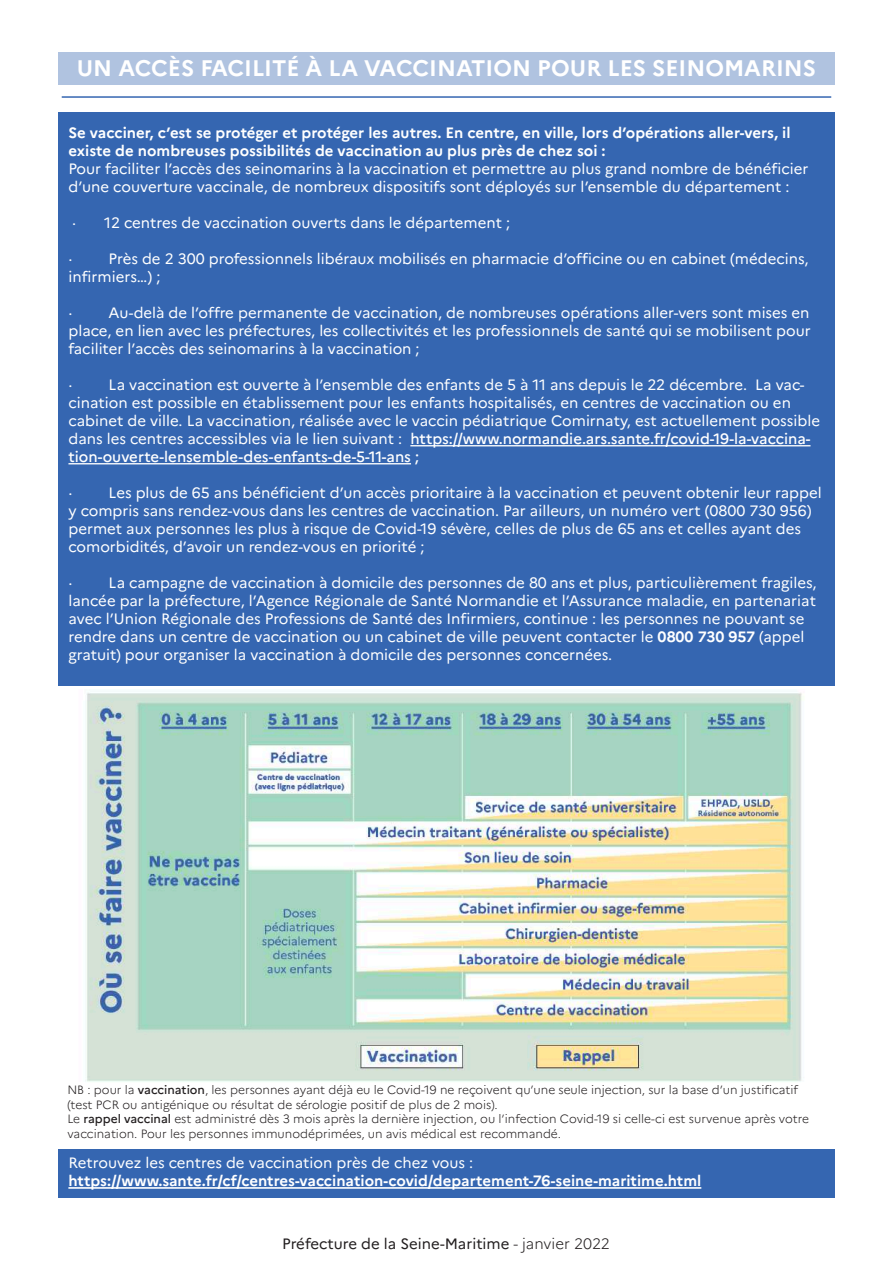
<style>
.page{position:relative;width:893px;height:1263px;background:#fff}
.page>*{position:absolute;margin:0;border:0;box-sizing:border-box;transform-origin:0 0}
.t1{font:700 22.5px "Marianne";color:#fff}
.t2{font:15px/18px "Marianne";color:#fff}
.t3{font:700 15px/18px "Marianne";color:#fff}
.t4{font:15px "Marianne";color:#231f20}
.t5{font:300 12px/14.4px "Marianne";color:#231f20}
.s1{font-weight:500}
.s2{font-weight:700}
.s3{font-weight:300}
</style>
<div class="page">
<div style="left:58px;top:1149px;width:777px;height:48px;background:#3566b1"></div>
<div style="left:58px;top:113px;width:777px;height:573px;background:#3566b1"></div>
<hr style="left:410px;top:445px;width:400px;height:1px;background:#fff">
<hr style="left:68px;top:463px;width:343px;height:1px;background:#fff">
<hr style="left:68px;top:1187px;width:633px;height:2px;background:#fff">
<div style="left:58px;top:52px;width:777px;height:33px;background:#b0c3e0"></div>
<hr style="left:62px;top:96px;width:769px;height:2px;background:#3566b1">
<img style="left:85px;top:693px;width:718px;height:389px">
<h1 class="t1" style="left:77px;top:55px;width:741px">UN ACCÈS FACILITÉ À LA VACCINATION POUR LES SEINOMARINS</h1>
<p class="t3" style="left:68px;top:123px;width:723px">Se vacciner, c’est se protéger et protéger les autres. En centre, en ville, lors d’opérations aller-vers, il existe de nombreuses possibilités de vaccination au plus près de chez soi :</p>
<p class="t2" style="left:68px;top:159px;width:741px">Pour faciliter l’accès des seinomarins à la vaccination et permettre au plus grand nombre de bénéficier d’une couverture vaccinale, de nombreux dispositifs sont déployés sur l’ensemble du département :</p>
<p class="t2" style="left:72px;top:213px;width:440px">· 12 centres de vaccination ouverts dans le département ;</p>
<p class="t2" style="left:68px;top:249px;width:6px">·</p>
<p class="t2" style="left:68px;top:249px;width:742px;text-indent:40px">Près de 2 300 professionnels libéraux mobilisés en pharmacie d’officine ou en cabinet (médecins, infirmiers…) ;</p>
<p class="t2" style="left:68px;top:303px;width:6px">·</p>
<p class="t2" style="left:68px;top:303px;width:744px;text-align:justify;text-indent:40px">Au-delà de l’offre permanente de vaccination, de nombreuses opérations aller-vers sont mises en place, en lien avec les préfectures, les collectivités et les professionnels de santé qui se mobilisent pour faciliter l’accès des seinomarins à la vaccination ;</p>
<p class="t2" style="left:68px;top:375px;width:6px">·</p>
<p class="t2" style="left:68px;top:375px;width:753px;text-indent:40px">La vaccination est ouverte à l’ensemble des enfants de 5 à 11 ans depuis le 22 décembre. La vac&shy;cination est possible en établissement pour les enfants hospitalisés, en centres de vaccination ou en cabinet de ville. La vaccination, réalisée avec le vaccin pédiatrique Comirnaty, est actuellement possible dans les centres accessibles via le lien suivant : <span class="s1">https://www.normandie.ars.sante.fr/covid-19-la-vaccina&shy;tion-ouverte-lensemble-des-enfants-de-5-11-ans ;</span></p>
<p class="t2" style="left:68px;top:483px;width:6px">·</p>
<p class="t2" style="left:68px;top:483px;width:755px;text-indent:40px">Les plus de 65 ans bénéficient d’un accès prioritaire à la vaccination et peuvent obtenir leur rappel y compris sans rendez-vous dans les centres de vaccination. Par ailleurs, un numéro vert (0800 730 956) permet aux personnes les plus à risque de Covid-19 sévère, celles de plus de 65 ans et celles ayant des comorbidités, d’avoir un rendez-vous en priorité ;</p>
<p class="t2" style="left:68px;top:573px;width:6px">·</p>
<p class="t2" style="left:68px;top:573px;width:750px;text-indent:40px">La campagne de vaccination à domicile des personnes de 80 ans et plus, particulièrement fragiles, lancée par la préfecture, l’Agence Régionale de Santé Normandie et l’Assurance maladie, en partenariat avec l’Union Régionale des Professions de Santé des Infirmiers, continue : les personnes ne pouvant se rendre dans un centre de vaccination ou un cabinet de ville peuvent contacter le <span class="s2">0800 730 957</span> (appel gratuit) pour organiser la vaccination à domicile des personnes concernées.</p>
<p class="t5" style="left:67px;top:1083px;width:743px">NB : pour la <span class="s1">vaccination</span>, les personnes ayant déjà eu le Covid-19 ne reçoivent qu’une seule injection, sur la base d’un justificatif (test PCR ou antigénique ou résultat de sérologie positif de plus de 2 mois).<br>Le <span class="s1">rappel vaccinal</span> est administré dès 3 mois après la dernière injection, ou l’infection Covid-19 si celle-ci est survenue après votre vaccination. Pour les personnes immunodéprimées, un avis médical est recommandé.</p>
<p class="t2" style="left:68px;top:1153px;width:406px">Retrouvez les centres de vaccination près de chez vous :</p>
<p class="t3" style="left:68px;top:1171px;width:634px">https://www.sante.fr/cf/centres-vaccination-covid/departement-76-seine-maritime.html</p>
<p class="t4" style="left:282px;top:1235px;width:329px">Préfecture de la Seine-Maritime <span class="s3">- janvier 2022</span></p>
</div>
